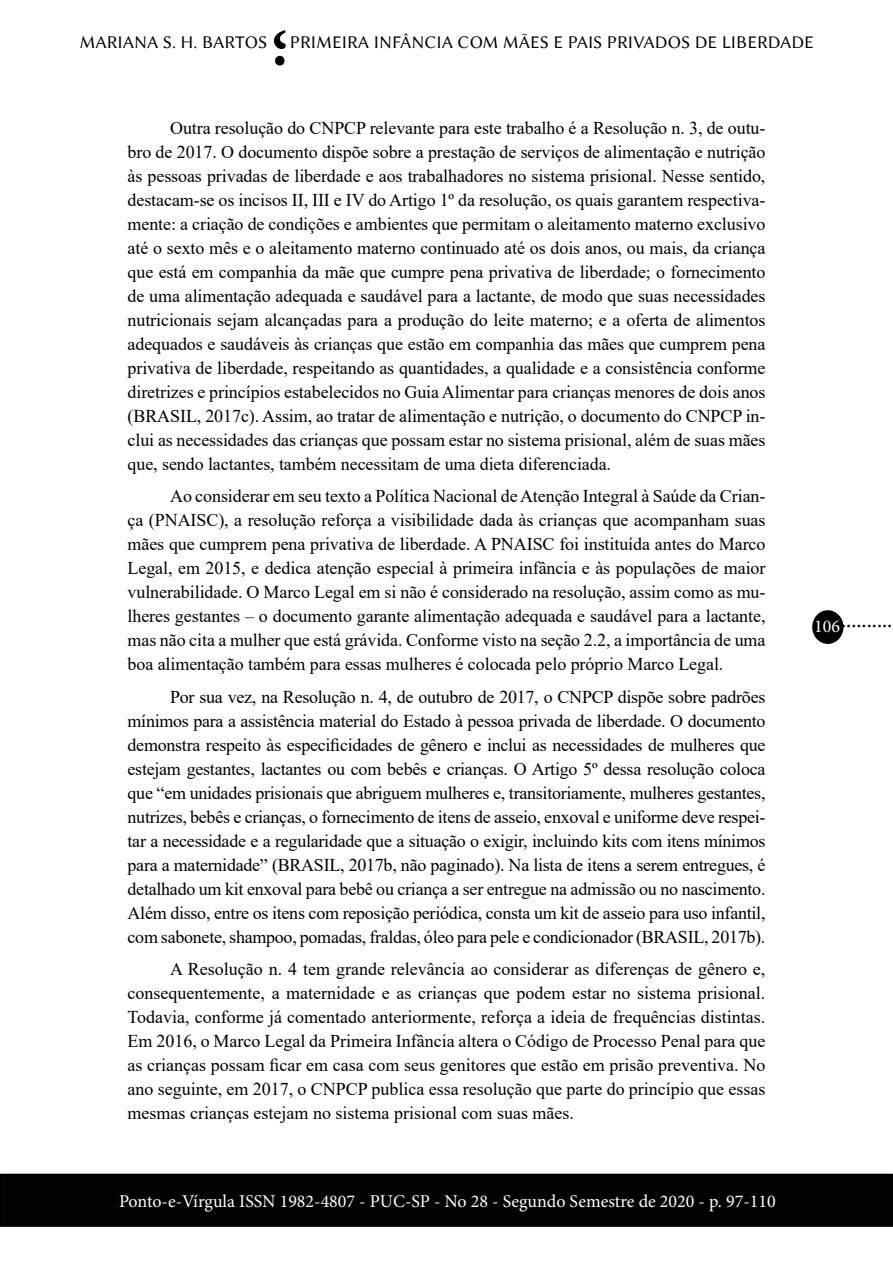
<style>
.page{position:relative;width:893px;height:1263px;background:#fff}
.page>*{position:absolute;margin:0;border:0;box-sizing:border-box;transform-origin:0 0}
.t1{font:700 90px "Adobe Arabic";color:#000}
.t2{font:22.5px "Minion Pro";color:#000}
.t3{font:18px/24px "Times New Roman";letter-spacing:-.005em;color:#000;text-align:justify}
.t4{font:18px "Minion Pro";color:#fff}
.t5{font:18px "Linux Biolinum G";color:#000}
</style>
<div class="page">
<div style="left:813px;top:611px;width:30px;height:32px;background:#020203;border-radius:50%"></div>
<div style="left:812px;top:610px;width:31px;height:34px;border:2px solid #000;border-radius:50%"></div>
<div style="left:1px;top:1174px;width:891px;height:52px;background:#020203"></div>
<div style="left:0;top:1174px;width:893px;height:53px;border:2px solid #000"></div>
<h1 class="t1" style="left:288px;top:122px;width:18px;rotate:-180deg">;</h1>
<p class="t5" style="left:80px;top:32px;width:736px">MARIANA S. H. BARTOS PRIMEIRA INFÂNCIA COM MÃES E PAIS PRIVADOS DE LIBERDADE</p>
<p class="t3" style="left:128px;top:115px;width:639px;text-indent:43px">Outra resolução do CNPCP relevante para este trabalho é a Resolução n. 3, de outu&shy;bro de 2017. O documento dispõe sobre a prestação de serviços de alimentação e nutrição às pessoas privadas de liberdade e aos trabalhadores no sistema prisional. Nesse sentido, destacam-se os incisos II, III e IV do Artigo 1º da resolução, os quais garantem respectiva&shy;mente: a criação de condições e ambientes que permitam o aleitamento materno exclusivo até o sexto mês e o aleitamento materno continuado até os dois anos, ou mais, da criança que está em companhia da mãe que cumpre pena privativa de liberdade; o fornecimento de uma alimentação adequada e saudável para a lactante, de modo que suas necessidades nutricionais sejam alcançadas para a produção do leite materno; e a oferta de alimentos adequados e saudáveis às crianças que estão em companhia das mães que cumprem pena privativa de liberdade, respeitando as quantidades, a qualidade e a consistência conforme diretrizes e princípios estabelecidos no Guia Alimentar para crianças menores de dois anos (BRASIL, 2017c). Assim, ao tratar de alimentação e nutrição, o documento do CNPCP in&shy;clui as necessidades das crianças que possam estar no sistema prisional, além de suas mães que, sendo lactantes, também necessitam de uma dieta diferenciada.</p>
<p class="t3" style="left:128px;top:483px;width:639px;text-indent:43px">Ao considerar em seu texto a Política Nacional de Atenção Integral à Saúde da Crian&shy;ça (PNAISC), a resolução reforça a visibilidade dada às crianças que acompanham suas mães que cumprem pena privativa de liberdade. A PNAISC foi instituída antes do Marco Legal, em 2015, e dedica atenção especial à primeira infância e às populações de maior vulnerabilidade. O Marco Legal em si não é considerado na resolução, assim como as mu&shy;lheres gestantes – o documento garante alimentação adequada e saudável para a lactante, mas não cita a mulher que está grávida. Conforme visto na seção 2.2, a importância de uma boa alimentação também para essas mulheres é colocada pelo próprio Marco Legal.</p>
<p class="t3" style="left:128px;top:684px;width:639px;text-indent:43px">Por sua vez, na Resolução n. 4, de outubro de 2017, o CNPCP dispõe sobre padrões mínimos para a assistência material do Estado à pessoa privada de liberdade. O documento demonstra respeito às especificidades de gênero e inclui as necessidades de mulheres que estejam gestantes, lactantes ou com bebês e crianças. O Artigo 5º dessa resolução coloca que “em unidades prisionais que abriguem mulheres e, transitoriamente, mulheres gestantes, nutrizes, bebês e crianças, o fornecimento de itens de asseio, enxoval e uniforme deve respei&shy;tar a necessidade e a regularidade que a situação o exigir, incluindo kits com itens mínimos para a maternidade” (BRASIL, 2017b, não paginado). Na lista de itens a serem entregues, é detalhado um kit enxoval para bebê ou criança a ser entregue na admissão ou no nascimento.<br>Além disso, entre os itens com reposição periódica, consta um kit de asseio para uso infantil, com sabonete, shampoo, pomadas, fraldas, óleo para pele e condicionador (BRASIL, 2017b).</p>
<p class="t3" style="left:128px;top:956px;width:639px;text-indent:43px">A Resolução n. 4 tem grande relevância ao considerar as diferenças de gênero e, consequentemente, a maternidade e as crianças que podem estar no sistema prisional.<br>Todavia, conforme já comentado anteriormente, reforça a ideia de frequências distintas.<br>Em 2016, o Marco Legal da Primeira Infância altera o Código de Processo Penal para que as crianças possam ficar em casa com seus genitores que estão em prisão preventiva. No ano seguinte, em 2017, o CNPCP publica essa resolução que parte do princípio que essas mesmas crianças estejam no sistema prisional com suas mães.</p>
<p class="t4" style="left:119px;top:1189px;width:658px">Ponto-e-Vírgula ISSN 1982-4807 - PUC-SP - No 28 - Segundo Semestre de 2020 - p. 97-110</p>
<p class="t4" style="left:814px;top:614px;width:27px">106</p>
<p class="t2" style="left:841px;top:605px;width:53px">..........</p>
</div>
